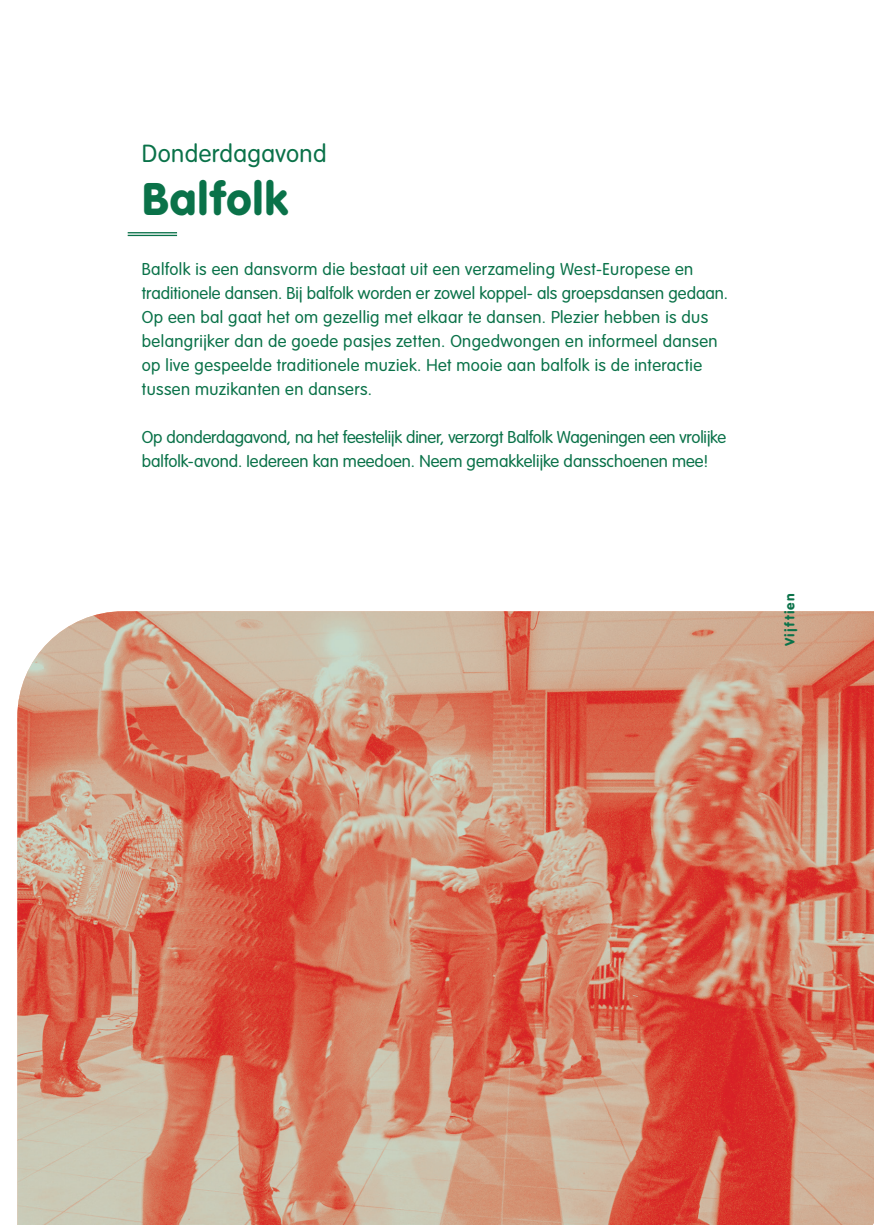
<style>
.page{position:relative;width:874px;height:1225px;background:#fff}
.page>*{position:absolute;margin:0;border:0;box-sizing:border-box;transform-origin:0 0}
.t1{font:48px "VAG Rundschrift D";letter-spacing:.015em;color:#0a7249}
.t2{font:300 26px "VAG Rundschrift D";letter-spacing:.015em;color:#0a7249}
.t3{font:300 18px/24px "VAG Rundschrift D";letter-spacing:.015em;color:#0a7249}
.t4{font:300 18px/24px "VAG Rundschrift D";letter-spacing:-.005em;color:#0a7249}
.t5{font:14px "VAG Rundschrift D";letter-spacing:.09em;color:#0a7249}
</style>
<div class="page">
<img style="left:17px;top:611px;width:856px;height:614px">
<hr style="left:128px;top:232px;width:49px;height:1px;background:#0a7249">
<hr style="left:128px;top:235px;width:49px;height:1px;background:#0a7249">
<h2 class="t2" style="left:142px;top:139px;width:186px">Donderdagavond</h2>
<h1 class="t1" style="left:142px;top:171px;width:148px">Balfolk</h1>
<p class="t3" style="left:142px;top:258px;width:587px">Balfolk is een dansvorm die bestaat uit een verzameling West-Europese en traditionele dansen. Bij balfolk worden er zowel koppel- als groepsdansen gedaan.<br>Op een bal gaat het om gezellig met elkaar te dansen. Plezier hebben is dus belangrijker dan de goede pasjes zetten. Ongedwongen en informeel dansen op live gespeelde traditionele muziek. Het mooie aan balfolk is de interactie tussen muzikanten en dansers.</p>
<p class="t4" style="left:142px;top:425px;width:585px">Op donderdagavond, na het feestelijk diner, verzorgt Balfolk Wageningen een vrolijke balfolk-avond. Iedereen kan meedoen. Neem gemakkelijke dansschoenen mee!</p>
<p class="t5" style="left:781px;top:646px;width:54px;rotate:-90deg">Vijftien</p>
</div>
